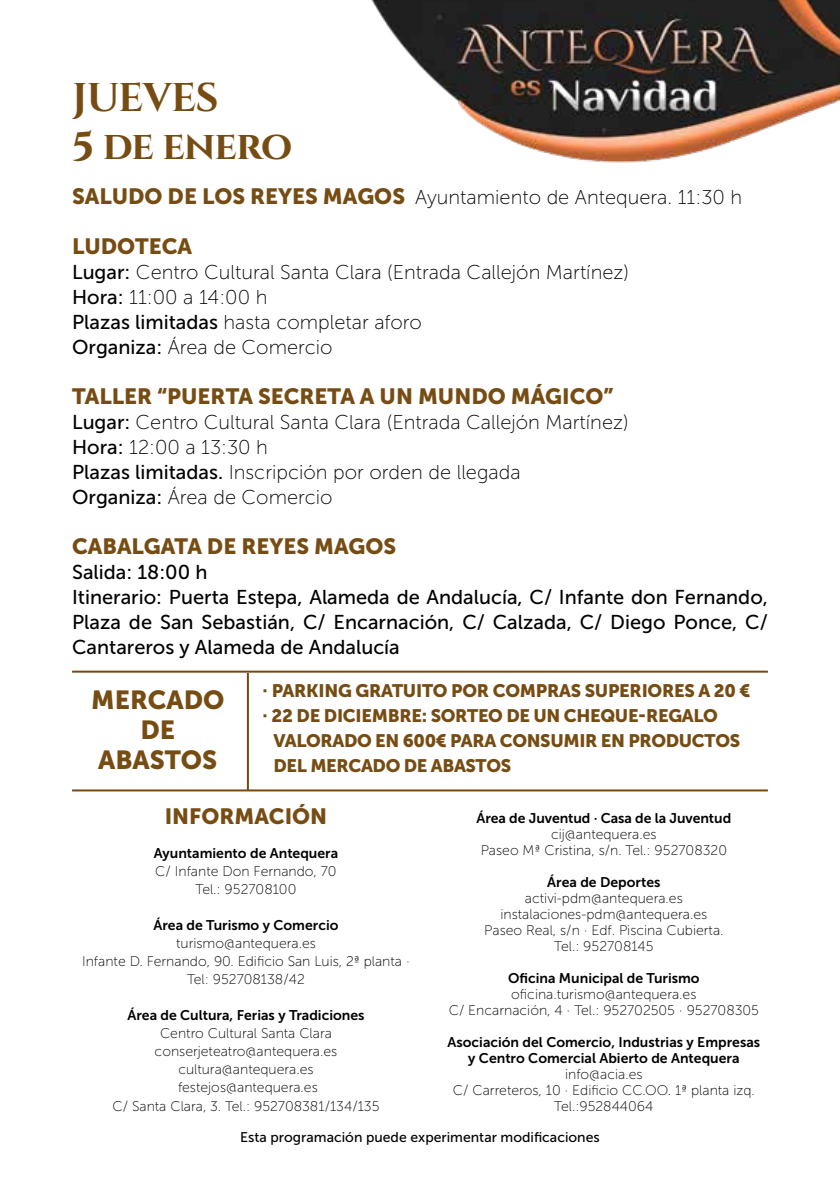
<style>
.page{position:relative;width:840px;height:1191px;background:#fff}
.page>*{position:absolute;margin:0;border:0;box-sizing:border-box;transform-origin:0 0}
.t1{font:40px/48px "Cinzel";letter-spacing:-.02em;color:#764c13}
.t2{font:26px/30px "Museo Sans 900";color:#764c13;text-align:center}
.t3{font:22px "Museo Sans 900";color:#764c13}
.t4{font:20px/25px "Museo Sans 100";color:#000}
.t5{font:20px/25px "Museo Sans 500";color:#000}
.t6{font:18px/25px "Museo Sans 900";letter-spacing:-.02em;color:#764c13}
.t7{font:14px/18px "Museo Sans 100";color:#000;text-align:center}
.t8{font:14px/16px "Museo Sans 700";color:#000;text-align:center}
.t9{font:14px "Museo Sans 500";color:#000}
.s1{font-family:"Museo Sans 900";font-size:22px;color:#764c13}
.s2{font-family:"Museo Sans 500"}
</style>
<div class="page">
<img style="left:371px;top:0;width:468px;height:163px">
<hr style="left:72px;top:789px;width:695px;height:2px;background:#754911">
<hr style="left:72px;top:670px;width:695px;height:2px;background:#754911">
<hr style="left:247px;top:673px;width:2px;height:117px;background:#754911">
<h1 class="t1" style="left:72px;top:75px;width:221px">JUEVES<br>5 de enero</h1>
<h3 class="t4" style="left:72px;top:184px;width:671px"><span class="s1">SALUDO DE LOS REYES MAGOS</span> Ayuntamiento de Antequera. 11:30 h</h3>
<h3 class="t3" style="left:72px;top:233px;width:121px">LUDOTECA</h3>
<h3 class="t4" style="left:72px;top:259px;width:558px"><span class="s2">Lugar:</span> Centro Cultural Santa Clara (Entrada Callejón Martínez)<br><span class="s2">Hora:</span> 11:00 a 14:00 h<br><span class="s2">Plazas limitadas</span> hasta completar aforo<br><span class="s2">Organiza:</span> Área de Comercio</h3>
<h3 class="t3" style="left:72px;top:383px;width:542px">TALLER “PUERTA SECRETA A UN MUNDO MÁGICO”</h3>
<h3 class="t4" style="left:72px;top:409px;width:557px"><span class="s2">Lugar:</span> Centro Cultural Santa Clara (Entrada Callejón Martínez)<br><span class="s2">Hora:</span> 12:00 a 13:30 h<br><span class="s2">Plazas limitadas.</span> Inscripción por orden de llegada<br><span class="s2">Organiza:</span> Área de Comercio</h3>
<h3 class="t3" style="left:72px;top:533px;width:325px">CABALGATA DE REYES MAGOS</h3>
<h3 class="t5" style="left:72px;top:559px;width:697px">Salida: 18:00 h<br>Itinerario: Puerta Estepa, Alameda de Andalucía, C/ Infante don Fernando, Plaza de San Sebastián, C/ Encarnación, C/ Calzada, C/ Diego Ponce, C/ Cantareros y Alameda de Andalucía</h3>
<h2 class="t2" style="left:91px;top:685px;width:135px">MERCADO<br>DE<br>ABASTOS</h2>
<p class="t6" style="left:262px;top:678px;width:489px">· PARKING GRATUITO POR COMPRAS SUPERIORES A 20 € · 22 DE DICIEMBRE: SORTEO DE UN CHEQUE-REGALO</p>
<p class="t6" style="left:273px;top:728px;width:468px">VALORADO EN 600€ PARA CONSUMIR EN PRODUCTOS<br>DEL MERCADO DE ABASTOS</p>
<h3 class="t3" style="left:165px;top:803px;width:164px">INFORMACIÓN</h3>
<p class="t8" style="left:154px;top:845px;width:186px">Ayuntamiento de Antequera</p>
<p class="t7" style="left:155px;top:862px;width:183px">C/ Infante Don Fernando, 70<br>Tel.: 952708100</p>
<p class="t8" style="left:153px;top:917px;width:186px">Área de Turismo y Comercio</p>
<p class="t7" style="left:82px;top:934px;width:329px">turismo@antequera.es<br>Infante D. Fernando, 90. Edificio San Luis, 2ª planta ·<br>Tel: 952708138/42</p>
<p class="t8" style="left:127px;top:1007px;width:238px">Área de Cultura, Ferias y Tradiciones</p>
<p class="t7" style="left:112px;top:1024px;width:268px">Centro Cultural Santa Clara conserjeteatro@antequera.es cultura@antequera.es festejos@antequera.es<br>C/ Santa Clara, 3. Tel.: 952708381/134/135</p>
<p class="t8" style="left:476px;top:810px;width:256px">Área de Juventud · Casa de la Juventud</p>
<p class="t7" style="left:480px;top:826px;width:248px;line-height:16px">cij@antequera.es<br>Paseo Mª Cristina, s/n. Tel.: 952708320</p>
<p class="t8" style="left:547px;top:874px;width:115px">Área de Deportes</p>
<p class="t7" style="left:484px;top:890px;width:241px;line-height:16px">activi-pdm@antequera.es instalaciones-pdm@antequera.es<br>Paseo Real, s/n · Edf. Piscina Cubierta.<br>Tel.: 952708145</p>
<p class="t8" style="left:507px;top:970px;width:193px">Oficina Municipal de Turismo</p>
<p class="t7" style="left:448px;top:986px;width:311px;line-height:16px">oficina.turismo@antequera.es<br>C/ Encarnación, 4 · Tel.: 952702505 · 952708305</p>
<p class="t8" style="left:447px;top:1034px;width:314px">Asociación del Comercio, Industrias y Empresas y Centro Comercial Abierto de Antequera</p>
<p class="t7" style="left:452px;top:1066px;width:303px;line-height:16px">info@acia.es<br>C/ Carreteros, 10 · Edificio CC.OO. 1ª planta izq.<br>Tel.:952844064</p>
<p class="t9" style="left:240px;top:1129px;width:361px">Esta programación puede experimentar modificaciones</p>
</div>
